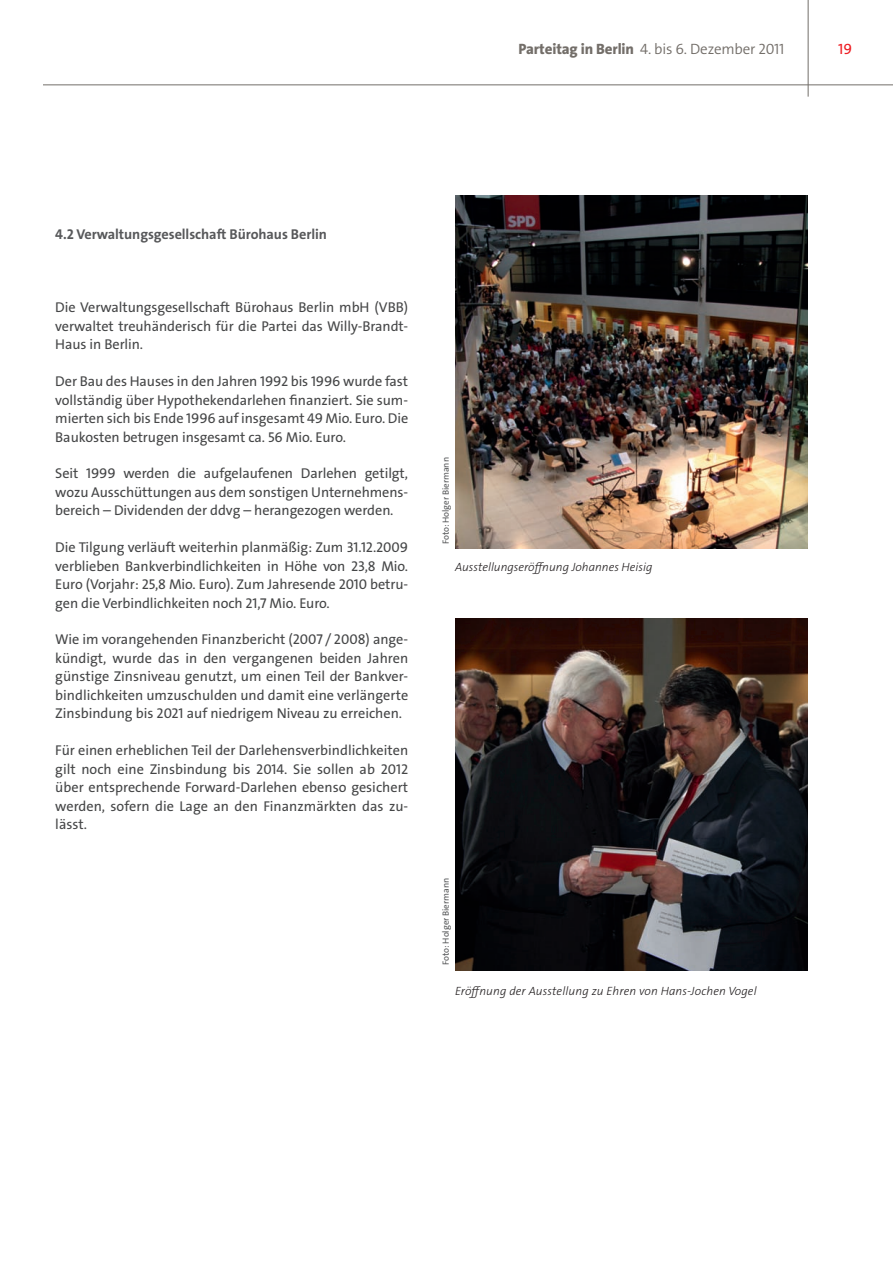
<style>
.page{position:relative;width:893px;height:1263px;background:#fff}
.page>*{position:absolute;margin:0;border:0;box-sizing:border-box;transform-origin:0 0}
.t1{font:15px "The Sans LP4 Se Lig";letter-spacing:-.01em;color:#736e69}
.t2{font:15px "The Sans Caps";color:#ee1d23}
.t3{font:14.25px/18.5px "The Sans LP5 Plain";letter-spacing:-.005em;color:#454647;text-align:justify}
.t4{font:14.25px "The Sans LP7 Bld";letter-spacing:-.005em;color:#57585a}
.t5{font:12px "The Sans LP3 Lig IT";color:#231f20}
.t6{font:9px "The Sans LP5 Plain";letter-spacing:-.005em;color:#545557}
.s1{font-family:"The Sans LP8 Ex Bld"}
</style>
<div class="page">
<hr style="left:808px;top:0;width:1px;height:97px;background:#736e69">
<hr style="left:0;top:85px;width:893px;height:1px;background:#736e69">
<div style="left:0;top:54px;width:43px;height:54px;background:#fff"></div>
<img style="left:455px;top:619px;width:353px;height:352px">
<img style="left:455px;top:196px;width:353px;height:353px">
<p class="t1" style="left:518px;top:39px;width:268px"><span class="s1">Parteitag in Berlin</span> 4. bis 6. Dezember 2011</p>
<p class="t2" style="left:838px;top:36px;width:16px">19</p>
<p class="t4" style="left:55px;top:225px;width:273px">4.2 Verwaltungsgesellschaft Bürohaus Berlin</p>
<p class="t3" style="left:55px;top:298px;width:354px">Die Verwaltungsgesellschaft Bürohaus Berlin mbH (VBB) verwaltet treuhänderisch für die Partei das Willy-Brandt-Haus in Berlin.</p>
<p class="t3" style="left:55px;top:372px;width:354px">Der Bau des Hauses in den Jahren 1992 bis 1996 wurde fast vollständig über Hypothekendarlehen finanziert. Sie sum&shy;mierten sich bis Ende 1996 auf insgesamt 49 Mio. Euro. Die Baukosten betrugen insgesamt ca. 56 Mio. Euro.</p>
<p class="t3" style="left:55px;top:464px;width:354px">Seit 1999 werden die aufgelaufenen Darlehen getilgt, wozu Ausschüttungen aus dem sonstigen Unternehmens&shy;bereich – Dividenden der ddvg – herangezogen werden.</p>
<p class="t3" style="left:55px;top:538px;width:354px">Die Tilgung verläuft weiterhin planmäßig: Zum 31.12.2009 verblieben Bankverbindlichkeiten in Höhe von 23,8 Mio.<br>Euro (Vorjahr: 25,8 Mio. Euro). Zum Jahresende 2010 betru&shy;gen die Verbindlichkeiten noch 21,7 Mio. Euro.</p>
<p class="t3" style="left:55px;top:630px;width:354px">Wie im vorangehenden Finanzbericht (2007 / 2008) ange&shy;kündigt, wurde das in den vergangenen beiden Jahren günstige Zinsniveau genutzt, um einen Teil der Bankver&shy;bindlichkeiten umzuschulden und damit eine verlängerte Zinsbindung bis 2021 auf niedrigem Niveau zu erreichen.</p>
<p class="t3" style="left:55px;top:741px;width:354px">Für einen erheblichen Teil der Darlehensverbindlichkeiten gilt noch eine Zinsbindung bis 2014. Sie sollen ab 2012 über entsprechende Forward-Darlehen ebenso gesichert werden, sofern die Lage an den Finanzmärkten das zu&shy;lässt.</p>
<p class="t6" style="left:440px;top:544px;width:89px;rotate:-90deg">Foto: Holger Biermann</p>
<p class="t5" style="left:455px;top:559px;width:199px">Ausstellungseröffnung Johannes Heisig</p>
<p class="t6" style="left:440px;top:965px;width:89px;rotate:-90deg">Foto: Holger Biermann</p>
<p class="t5" style="left:455px;top:983px;width:303px">Eröffnung der Ausstellung zu Ehren von Hans-Jochen Vogel</p>
</div>
